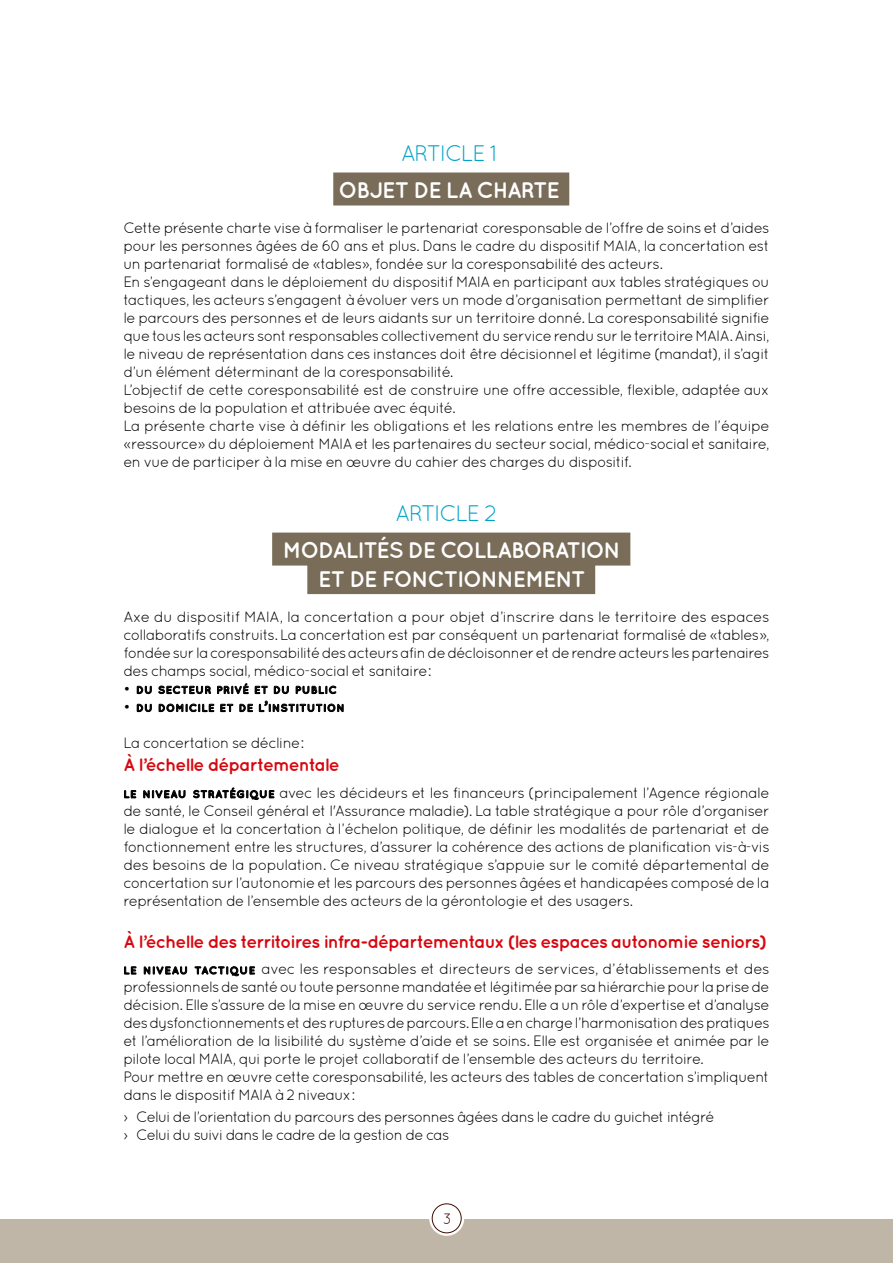
<style>
.page{position:relative;width:893px;height:1263px;background:#fff}
.page>*{position:absolute;margin:0;border:0;box-sizing:border-box;transform-origin:0 0}
.t1{font:700 22.5px/28.5px "Quicksand";letter-spacing:-.055em;color:#fff;text-align:center}
.t2{font:22.5px "Quicksand";letter-spacing:-.065em;color:#00a3c8}
.t3{font:700 18px "Quicksand";color:#d7070f}
.t4{font:15px/18px "Quicksand";letter-spacing:-.045em;color:#000}
.t5{font:15px "Quicksand";color:#3b0f00}
.t6{font:700 10.5px "Quicksand";letter-spacing:.055em;color:#000}
.s1{font-weight:400;font-size:15px}
.s2{font-size:15px}
.s3{font-weight:700;font-size:10.5px}
</style>
<div class="page">
<div style="left:0;top:1219px;width:893px;height:44px;background:#bfb6a8"></div>
<div style="left:429px;top:1201px;width:35px;height:35px;border:6px solid #fff;border-radius:50%"></div>
<div style="left:432px;top:1204px;width:29px;height:29px;background:#fff;border-radius:50%"></div>
<div style="left:432px;top:1203px;width:30px;height:30px;border:1px solid #3b0f00;border-radius:50%"></div>
<div style="left:333px;top:172px;width:236px;height:33px;background:#796d5a"></div>
<div style="left:272px;top:533px;width:358px;height:33px;background:#796d5a"></div>
<div style="left:307px;top:561px;width:288px;height:33px;background:#796d5a"></div>
<svg style="left:137px;top:685px;width:15px;height:9px"></svg>
<svg style="left:137px;top:703px;width:15px;height:9px"></svg>
<svg style="left:158px;top:683px;width:186px;height:30px"></svg>
<svg style="left:124px;top:790px;width:13px;height:9px"></svg>
<svg style="left:143px;top:790px;width:43px;height:9px"></svg>
<svg style="left:193px;top:787px;width:82px;height:13px"></svg>
<svg style="left:124px;top:966px;width:13px;height:9px"></svg>
<svg style="left:143px;top:966px;width:44px;height:9px"></svg>
<svg style="left:194px;top:966px;width:61px;height:10px"></svg>
<h1 class="t2" style="left:401px;top:140px;width:98px">Article 1</h1>
<h1 class="t1" style="left:339px;top:175px;width:223px">Objet de la charte</h1>
<p class="t4" style="left:123px;top:219px;width:648px">Cette présente charte vise à formaliser le partenariat coresponsable de l’offre de soins et d’aides pour les personnes âgées de 60 ans et plus. Dans le cadre du dispositif MAIA</p>
<p class="t4" style="left:123px;top:237px;width:648px;text-indent:514px">, la concertation est un partenariat formalisé de «tables», fondée sur la coresponsabilité des acteurs.<br>En s’engageant dans le déploiement du dispositif MAIA</p>
<p class="t4" style="left:123px;top:273px;width:648px;text-align:justify;text-indent:370px">en participant aux tables stratégiques ou tactiques, les acteurs s’engagent à évoluer vers un mode d’organisation permettant de simplifier le parcours des personnes et de leurs aidants sur un territoire donné. La coresponsabilité signifie que tous les acteurs sont responsables collectivement du service rendu sur le territoire MAIA</p>
<p class="t4" style="left:123px;top:327px;width:648px;text-indent:606px">. Ainsi, le niveau de représentation dans ces instances doit être décisionnel et légitime (mandat), il s’agit d’un élément déterminant de la coresponsabilité.<br>L’objectif de cette coresponsabilité est de construire une offre accessible, flexible, adaptée aux besoins de la population et attribuée avec équité.<br>La présente charte vise à définir les obligations et les relations entre les membres de l’équipe «ressource» du déploiement MAIA</p>
<p class="t4" style="left:123px;top:435px;width:648px;text-indent:231px">et les partenaires du secteur social, médico-social et sanitaire, en vue de participer à la mise en œuvre du cahier des charges du dispositif.</p>
<h1 class="t2" style="left:395px;top:500px;width:104px">Article 2</h1>
<h1 class="t1" style="left:283px;top:535px;width:339px">M odalités de collaboration et de fonctionnement</h1>
<p class="t4" style="left:123px;top:607px;width:131px">Axe du dispositif MAIA</p>
<p class="t4" style="left:123px;top:607px;width:648px;text-align:justify;text-indent:156px">, la concertation a pour objet d’inscrire dans le territoire des espaces collaboratifs construits. La concertation est par conséquent un partenariat formalisé de «tables», fondée sur la coresponsabilité des acteurs afin de décloisonner et de rendre acteurs les partenaires des champs social, médico-social et sanitaire:</p>
<p class="t6" style="left:123px;top:684px;width:215px"><span class="s1">•</span> DU SECTEUR PRIVÉ ET DU PUBLIC</p>
<p class="t6" style="left:123px;top:702px;width:223px"><span class="s1">•</span> DU DOMICILE ET DE L<span class="s2">’</span>INSTITUTION</p>
<p class="t4" style="left:123px;top:733px;width:182px">La concertation se décline:</p>
<p class="t3" style="left:123px;top:754px;width:218px">À l’échelle départementale</p>
<p class="t4" style="left:123px;top:783px;width:648px;text-align:justify"><span class="s3">LE NIVEAU STRATÉGIQUE</span> avec les décideurs et les financeurs (principalement l’Agence régionale de santé, le Conseil général et l'Assurance maladie). La table stratégique a pour rôle d’organiser le dialogue et la concertation à l’échelon politique, de définir les modalités de partenariat et de fonctionnement entre les structures, d’assurer la cohérence des actions de planification vis-à-vis des besoins de la population. Ce niveau stratégique s’appuie sur le comité départemental de concertation sur l’autonomie et les parcours des personnes âgées et handicapées composé de la représentation de l’ensemble des acteurs de la gérontologie et des usagers.</p>
<p class="t3" style="left:123px;top:930px;width:645px">À l’échelle des territoires infra-départementaux (les espaces autonomie seniors)</p>
<p class="t4" style="left:123px;top:960px;width:648px;text-align:justify"><span class="s3">LE NIVEAU TACTIQUE</span> avec les responsables et directeurs de services, d’établissements et des professionnels de santé ou toute personne mandatée et légitimée par sa hiérarchie pour la prise de décision. Elle s’assure de la mise en œuvre du service rendu. Elle a un rôle d’expertise et d’analyse des dysfonctionnements et des ruptures de parcours. Elle a en charge l’harmonisation des pratiques et l’amélioration de la lisibilité du système d’aide et se soins. Elle est organisée et animée par le pilote local MAIA</p>
<p class="t4" style="left:123px;top:1050px;width:648px;text-indent:109px">, qui porte le projet collaboratif de l’ensemble des acteurs du territoire.<br>Pour mettre en œuvre cette coresponsabilité, les acteurs des tables de concertation s’impliquent dans le dispositif MAIA</p>
<p class="t4" style="left:123px;top:1084px;width:593px;line-height:22.2px;text-indent:152px">à 2 niveaux:<br>› Celui de l’orientation du parcours des personnes âgées dans le cadre du guichet intégré</p>
<p class="t4" style="left:123px;top:1126px;width:328px">› Celui du suivi dans le cadre de la gestion de cas</p>
<p class="t5" style="left:443px;top:1210px;width:11px">3</p>
</div>
